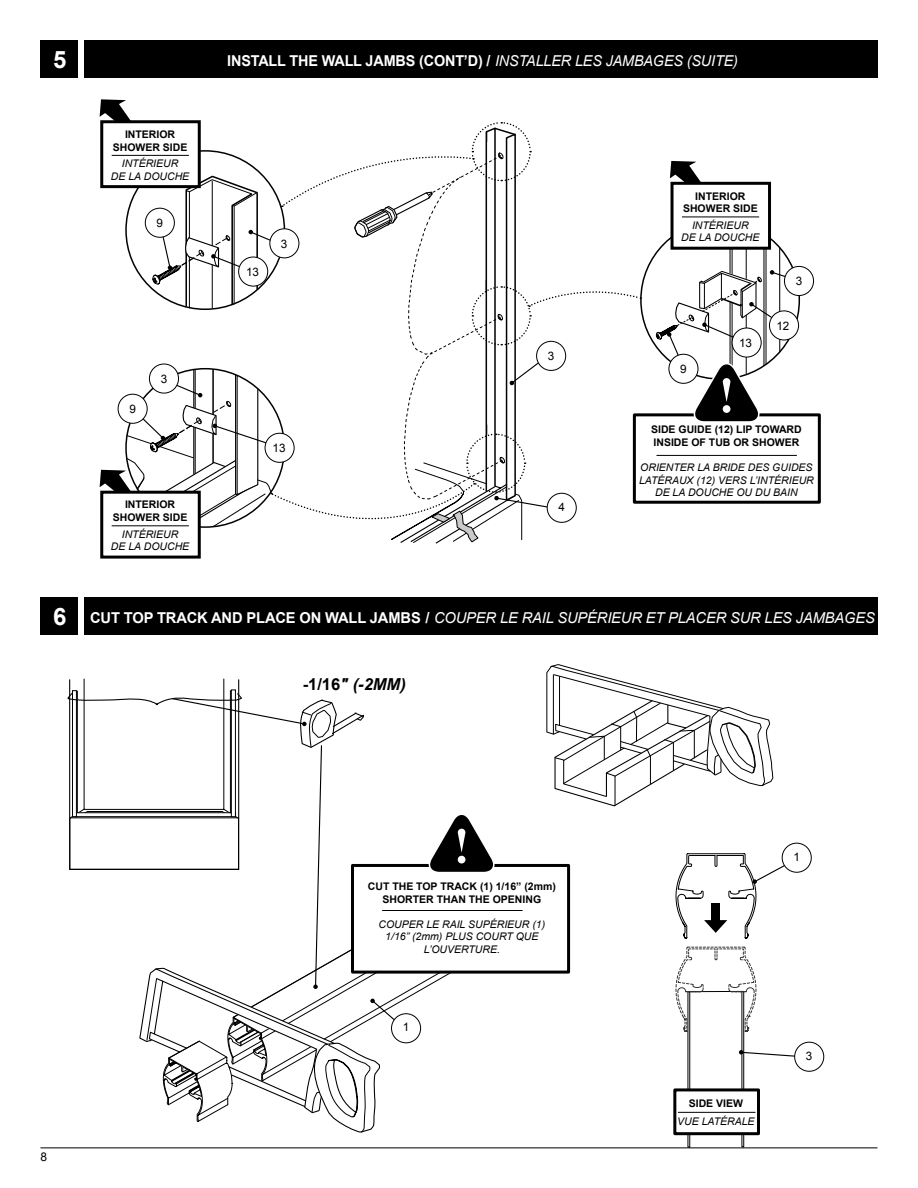
<style>
.page{position:relative;width:918px;height:1188px;background:#fff}
.page>*{position:absolute;margin:0;border:0;box-sizing:border-box;transform-origin:0 0}
.t1{font:700 24px "Arial";color:#fff}
.t2{font:italic 700 16.5px "Arial";color:#000}
.t3{font:italic 15px "Arial";letter-spacing:-.01em;color:#fff}
.t4{font:700 15px "Arial";letter-spacing:-.01em;color:#fff;scale:.96 1}
.t5{font:12px "Arial";color:#000}
.t6{font:11.7px "Arial";color:#000}
.t7{font:italic 10.5px/12.6px "Arial";color:#000;text-align:center}
.t8{font:700 10.5px/12.6px "Arial";color:#000;text-align:center}
.s1{font-weight:900}
.s2{font-weight:400;font-style:italic}
.s3{font-weight:700;font-style:normal}
.s4{font-weight:900;font-style:normal}
.s5{font-style:normal}
</style>
<div class="page">
<hr style="left:40px;top:1148px;width:838px;height:1px;background:#000">
<div style="left:84px;top:40px;width:794px;height:38px;background:#000"></div>
<div style="left:84px;top:597px;width:794px;height:38px;background:#000"></div>
<div style="left:40px;top:40px;width:38px;height:38px;background:#000"></div>
<div style="left:40px;top:597px;width:38px;height:38px;background:#000"></div>
<svg style="left:546px;top:664px;width:228px;height:143px"></svg>
<div style="left:73px;top:691px;width:5px;height:126px;border:1px solid #000101"></div>
<div style="left:230px;top:691px;width:5px;height:122px;border:1px solid #000101"></div>
<svg style="left:739px;top:1050px;width:56px;height:7px"></svg>
<div style="left:742px;top:991px;width:2px;height:156px;border:1px solid #000"></div>
<div style="left:782px;top:843px;width:30px;height:30px;border:1px solid #000;border-radius:50%"></div>
<div style="left:794px;top:1042px;width:30px;height:30px;border:1px solid #000;border-radius:50%"></div>
<svg style="left:396px;top:974px;width:54px;height:70px"></svg>
<div style="left:351px;top:864px;width:219px;height:110px;border:3px solid #000"></div>
<hr style="left:382px;top:910px;width:141px;height:1px;background:#000">
<svg style="left:427px;top:815px;width:71px;height:57px"></svg>
<div style="left:458px;top:856px;width:7px;height:7px;background:#fff;border-radius:50%"></div>
<div style="left:675px;top:1090px;width:83px;height:44px;background:#fff"></div>
<div style="left:673px;top:1088px;width:87px;height:47px;border:3px solid #000"></div>
<hr style="left:678px;top:1112px;width:77px;height:1px;background:#000">
<svg style="left:675px;top:853px;width:112px;height:180px"></svg>
<hr style="left:553px;top:675px;width:1px;height:59px;background:#000101">
<svg style="left:67px;top:692px;width:329px;height:457px"></svg>
<hr style="left:763px;top:234px;width:1px;height:132px;background:#000101">
<hr style="left:766px;top:235px;width:1px;height:129px;background:#000101">
<hr style="left:732px;top:221px;width:1px;height:53px;background:#000101">
<hr style="left:746px;top:225px;width:1px;height:53px;background:#000101">
<hr style="left:779px;top:248px;width:1px;height:104px;background:#000101">
<hr style="left:730px;top:221px;width:1px;height:52px;background:#000101">
<div style="left:784px;top:266px;width:30px;height:30px;border:1px solid #000;border-radius:50%"></div>
<div style="left:633px;top:413px;width:188px;height:91px;border:3px solid #000"></div>
<hr style="left:656px;top:455px;width:141px;height:1px;background:#000">
<svg style="left:656px;top:270px;width:145px;height:152px"></svg>
<div style="left:723px;top:405px;width:7px;height:8px;background:#fff;border-radius:50%"></div>
<svg style="left:670px;top:161px;width:33px;height:24px"></svg>
<div style="left:671px;top:182px;width:100px;height:68px;background:#fff;border:3px solid #000"></div>
<hr style="left:682px;top:217px;width:77px;height:1px;background:#000">
<svg style="left:100px;top:99px;width:541px;height:445px"></svg>
<div style="left:100px;top:491px;width:101px;height:68px;background:#fff;border:3px solid #000"></div>
<hr style="left:112px;top:525px;width:77px;height:1px;background:#000">
<h1 class="t1" style="left:53px;top:44px;width:15px">5</h1>
<h1 class="t1" style="left:53px;top:600px;width:15px">6</h1>
<p class="t8" style="left:113px;top:128px;width:76px">INTERIOR<br>SHOWER SIDE</p>
<p class="t7" style="left:111px;top:157px;width:80px">INTÉRIEUR<br>DE LA DOUCHE</p>
<p class="t6" style="left:157px;top:215px;width:8px">9</p>
<p class="t6" style="left:129px;top:401px;width:8px">9</p>
<p class="t6" style="left:161px;top:371px;width:8px">3</p>
<p class="t8" style="left:113px;top:499px;width:76px">INTERIOR<br>SHOWER SIDE</p>
<p class="t7" style="left:111px;top:528px;width:80px">INTÉRIEUR<br>DE LA DOUCHE</p>
<h3 class="t4" style="left:227px;top:51px;width:533px">INSTALL THE WALL JAMBS (CONT’D) <span class="s1">/</span> <span class="s2">INSTALLER LES JAMBAGES (SUITE)</span></h3>
<p class="t6" style="left:246px;top:264px;width:15px">13</p>
<p class="t6" style="left:281px;top:237px;width:8px">3</p>
<p class="t6" style="left:273px;top:440px;width:15px">13</p>
<p class="t6" style="left:548px;top:348px;width:8px">3</p>
<p class="t6" style="left:558px;top:499px;width:8px">4</p>
<p class="t8" style="left:683px;top:190px;width:76px">INTERIOR<br>SHOWER SIDE</p>
<p class="t7" style="left:681px;top:219px;width:80px">INTÉRIEUR<br>DE LA DOUCHE</p>
<p class="t6" style="left:680px;top:361px;width:8px">9</p>
<p class="t6" style="left:739px;top:335px;width:15px">13</p>
<p class="t6" style="left:796px;top:273px;width:8px">3</p>
<p class="t6" style="left:776px;top:318px;width:15px">12</p>
<p class="t8" style="left:651px;top:424px;width:152px;text-align:left">SIDE GUIDE (12) LIP TOWARD<br>INSIDE OF TUB OR SHOWER</p>
<p class="t7" style="left:639px;top:461px;width:176px">ORIENTER LA BRIDE DES GUIDES<br>LATÉRAUX (12) VERS L’INTÉRIEUR<br>DE LA DOUCHE OU DU BAIN</p>
<h3 class="t3" style="left:90px;top:608px;width:786px"><span class="s3">CUT TOP TRACK AND PLACE ON WALL JAMBS</span> <span class="s4">/</span> COUPER LE RAIL SUPÉRIEUR ET PLACER SUR LES JAMBAGES</h3>
<h2 class="t2" style="left:303px;top:673px;width:105px"><span class="s5">-1/16</span>" (-2MM)</h2>
<p class="t5" style="left:40px;top:1149px;width:8px">8</p>
<p class="t8" style="left:368px;top:880px;width:190px">CUT THE TOP TRACK (1) 1/16” (2mm)<br>SHORTER THAN THE OPENING</p>
<p class="t7" style="left:379px;top:918px;width:168px">COUPER LE RAIL SUPÉRIEUR (1)<br>1/16” (2mm) PLUS COURT QUE<br>L’OUVERTURE.</p>
<p class="t6" style="left:403px;top:1020px;width:8px">1</p>
<p class="t6" style="left:793px;top:849px;width:8px">1</p>
<p class="t8" style="left:689px;top:1097px;width:56px">SIDE VIEW</p>
<p class="t7" style="left:677px;top:1115px;width:79px">VUE LATÉRALE</p>
<p class="t6" style="left:806px;top:1048px;width:8px">3</p>
</div>
